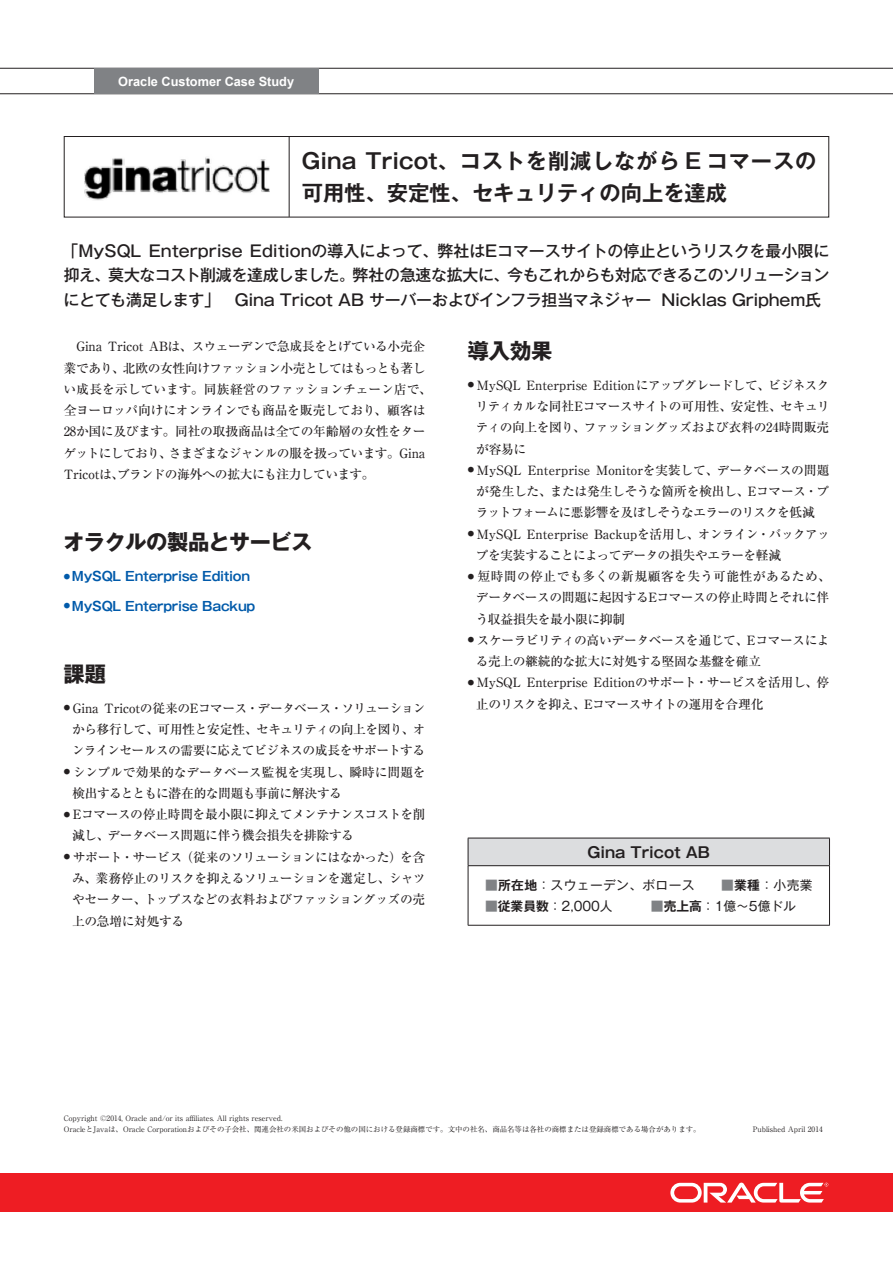
<style>
.page{position:relative;width:893px;height:1263px;background:#fff}
.page>*{position:absolute;margin:0;border:0;box-sizing:border-box;transform-origin:0 0}
.t1{font:700 21.3px/32px "Gothic MB101 Pr 5 De";color:#231f20}
.t2{font:700 21.3px "Gothic MB101 Pr 5";letter-spacing:-.015em;color:#231f20}
.t3{font:500 15.9px "Gothic MB101 Pr 5";letter-spacing:-.015em;color:#231f20}
.t4{font:500 15.9px "Gothic MB101 Pr 5";letter-spacing:-.035em;color:#231f20}
.t5{font:700 14.85px "Gothic MB101 Pr 5 De";color:#231f20}
.t6{font:500 12.75px/21.3px "Ryumin Pr 5";letter-spacing:-.03em;color:#231f20}
.t7{font:500 12.75px "Ryumin Pr 5";letter-spacing:-.05em;color:#231f20}
.t8{font:700 12.75px "Gothic MB101 Pr 5 De";letter-spacing:-.02em;color:#015aaa}
.t9{font:500 12.75px "Ryumin Pr 5";color:#231f20}
.t10{font:500 12.75px "Ryumin Pr 5";letter-spacing:-.005em;color:#231f20}
.t11{font:12.75px "Gothic MB101 Pr 5";color:#231f20}
.t12{font:12.75px "Gothic MB101 Pr 5";letter-spacing:.03em;color:#231f20}
.t13{font:700 12.75px "Arial";color:#fff}
.t14{font:500 12.75px "Ryumin Pr 5";letter-spacing:.01em;color:#231f20}
.t15{font:7.5px/11.7px "Ryumin Pr 5";color:#231f20}
.t16{font:500 6.45px "Ryumin Pr 5";color:#231f20}
.t17{font:700 6.45px "Gothic MB101 Pr 5 De";color:#015aaa}
.s1{font-family:"Gothic MB101 Pr 5 De";font-weight:700;color:#808285}
.s2{font-family:"Gothic MB101 Pr 5 De";font-weight:700}
.s3{color:#808285}
</style>
<div class="page">
<hr style="left:0;top:68px;width:893px;height:1px;background:#231f20">
<hr style="left:0;top:94px;width:893px;height:1px;background:#231f20">
<div style="left:94px;top:68px;width:225px;height:26px;background:#808285"></div>
<div style="left:64px;top:136px;width:765px;height:81px;border:1px solid #231f20"></div>
<hr style="left:289px;top:136px;width:1px;height:81px;background:#231f20">
<img style="left:85px;top:157px;width:185px;height:44px">
<div style="left:468px;top:838px;width:361px;height:28px;background:#dcdddf"></div>
<hr style="left:468px;top:838px;width:362px;height:1px;background:#231f20">
<svg style="left:468px;top:838px;width:1px;height:27px"></svg>
<svg style="left:829px;top:838px;width:1px;height:27px"></svg>
<hr style="left:468px;top:865px;width:362px;height:1px;background:#231f20">
<hr style="left:468px;top:866px;width:1px;height:59px;background:#231f20">
<hr style="left:829px;top:866px;width:1px;height:59px;background:#231f20">
<hr style="left:468px;top:925px;width:362px;height:1px;background:#231f20">
<div style="left:0;top:1174px;width:893px;height:38px;background:#ee1d23"></div>
<svg style="left:670px;top:1182px;width:158px;height:20px"></svg>
<p class="t13" style="left:118px;top:73px;width:177px">Oracle Customer Case Study</p>
<h1 class="t1" style="left:302px;top:143px;width:516px">Gina Tricot、コストを削減しながら E コマースの可用性、安定性、セキュリティの向上を達成</h1>
<p class="t3" style="left:63px;top:237px;width:80px">「MySQL</p>
<p class="t4" style="left:64px;top:262px;width:767px">抑え、莫大なコスト削減を達成しました。弊社の急速な拡大に、今もこれからも対応できるこのソリューション</p>
<p class="t3" style="left:662px;top:286px;width:161px">Nicklas Griphem氏</p>
<p class="t3" style="left:250px;top:237px;width:581px">Editionの導入によって、弊社はEコマースサイトの停止というリスクを最小限に</p>
<p class="t3" style="left:149px;top:237px;width:95px">Enterprise</p>
<p class="t3" style="left:64px;top:286px;width:589px">にとても満足します」　Gina Tricot AB サーバーおよびインフラ担当マネジャー</p>
<p class="t6" style="left:76px;top:335px;width:350px">Gina Tricot ABは、スウェーデンで急成長をとげている小売企</p>
<p class="t7" style="left:64px;top:358px;width:363px">業であり、北欧の女性向けファッション小売としてはもっとも著し</p>
<p class="t9" style="left:64px;top:379px;width:370px">い成長を示しています。同族経営のファッションチェーン店で、</p>
<p class="t6" style="left:64px;top:399px;width:363px">全ヨーロッパ向けにオンラインでも商品を販売しており、顧客は</p>
<p class="t6" style="left:64px;top:420px;width:363px">28か国に及びます。同社の取扱商品は全ての年齢層の女性をター</p>
<p class="t6" style="left:169px;top:441px;width:258px">さまざまなジャンルの服を扱っています。Gina</p>
<h1 class="t2" style="left:468px;top:333px;width:86px">導入効果</h1>
<p class="t6" style="left:768px;top:373px;width:63px">ビジネスク</p>
<p class="t10" style="left:477px;top:375px;width:295px">MySQL Enterprise Editionにアップグレードして、</p>
<p class="t16" style="left:468px;top:380px;width:8px">●</p>
<p class="t6" style="left:476px;top:395px;width:356px;text-align:right">リティカルな同社Eコマースサイトの可用性、安定性、セキュリファッショングッズおよび衣料の24時間販売</p>
<p class="t6" style="left:476px;top:416px;width:112px">ティの向上を図り、が容易に</p>
<p class="t6" style="left:64px;top:441px;width:313px">ゲットにしており、<br>Tricotはブランドの海外への拡大にも注力しています。</p>
<p class="t6" style="left:111px;top:463px;width:14px">、</p>
<p class="t6" style="left:596px;top:458px;width:234px">Monitorを実装して、データベースの問題</p>
<p class="t6" style="left:477px;top:458px;width:46px">MySQL</p>
<p class="t14" style="left:528px;top:460px;width:64px">Enterprise</p>
<p class="t16" style="left:468px;top:465px;width:8px">●</p>
<h1 class="t2" style="left:64px;top:524px;width:250px">オラクルの製品とサービス</h1>
<p class="t8" style="left:72px;top:566px;width:180px">MySQL Enterprise Edition</p>
<p class="t17" style="left:64px;top:571px;width:8px">●</p>
<p class="t8" style="left:72px;top:595px;width:185px">MySQL Enterprise Backup</p>
<p class="t17" style="left:64px;top:601px;width:8px">●</p>
<h1 class="t2" style="left:64px;top:656px;width:44px">課題</h1>
<p class="t6" style="left:73px;top:696px;width:354px">Gina Tricotの従来のEコマース・データベース・ソリューション</p>
<p class="t16" style="left:64px;top:703px;width:8px">●</p>
<p class="t6" style="left:72px;top:718px;width:355px;text-align:justify">から移行して、可用性と安定性、セキュリティの向上を図り、オンラインセールスの需要に応えてビジネスの成長をサポートするシンプルで効果的なデータベース監視を実現し、瞬時に問題を</p>
<p class="t16" style="left:64px;top:767px;width:8px">●</p>
<p class="t6" style="left:72px;top:782px;width:355px">検出するとともに潜在的な問題も事前に解決する<br>Eコマースの停止時間を最小限に抑えてメンテナンスコストを削</p>
<p class="t16" style="left:64px;top:809px;width:8px">●</p>
<p class="t6" style="left:72px;top:824px;width:39px">減し、</p>
<p class="t6" style="left:107px;top:824px;width:248px">データベース問題に伴う機会損失を排除する</p>
<p class="t6" style="left:73px;top:845px;width:111px">サポート・サービス</p>
<p class="t16" style="left:64px;top:852px;width:8px">●</p>
<p class="t6" style="left:180px;top:845px;width:223px">（従来のソリューションにはなかった）</p>
<p class="t6" style="left:400px;top:845px;width:27px">を含</p>
<p class="t6" style="left:144px;top:867px;width:283px;text-indent:-72px">み、業務停止のリスクを抑えるソリューションを選定し、<br>トップスなどの衣料およびファッショングッズの売</p>
<p class="t6" style="left:389px;top:867px;width:38px">シャツ</p>
<p class="t6" style="left:72px;top:888px;width:114px">やセーター、<br>上の急増に対処する</p>
<p class="t6" style="left:550px;top:480px;width:281px">または発生しそうな箇所を検出し、Eコマース・プ</p>
<p class="t6" style="left:476px;top:480px;width:77px">が発生した、</p>
<p class="t7" style="left:476px;top:502px;width:341px">ラットフォームに悪影響を及ぼしそうなエラーのリスクを低減</p>
<p class="t7" style="left:594px;top:524px;width:237px">Backupを活用し、オンライン・バックアッ</p>
<p class="t6" style="left:477px;top:522px;width:46px">MySQL</p>
<p class="t9" style="left:527px;top:524px;width:63px">Enterprise</p>
<p class="t16" style="left:468px;top:529px;width:8px">●</p>
<p class="t6" style="left:476px;top:543px;width:356px">プを実装することによってデータの損失やエラーを軽減<br>短時間の停止でも多くの新規顧客を失う可能性があるため、</p>
<p class="t16" style="left:468px;top:571px;width:8px">●</p>
<p class="t6" style="left:476px;top:586px;width:355px">データベースの問題に起因するEコマースの停止時間とそれに伴う収益損失を最小限に抑制<br>スケーラビリティの高いデータベースを通じて、Eコマースによ</p>
<p class="t16" style="left:468px;top:635px;width:8px">●</p>
<p class="t6" style="left:476px;top:650px;width:355px">る売上の継続的な拡大に対処する堅固な基盤を確立<br>MySQL Enterprise Editionのサポート・サービスを活用し、停</p>
<p class="t16" style="left:468px;top:677px;width:8px">●</p>
<p class="t6" style="left:476px;top:692px;width:289px">止のリスクを抑え、Eコマースサイトの運用を合理化</p>
<p class="t5" style="left:587px;top:839px;width:124px">Gina Tricot AB</p>
<p class="t12" style="left:485px;top:874px;width:329px"><span class="s1">■</span><span class="s2">所在地</span>：スウェーデン、ボロース　　<span class="s1">■</span><span class="s2">業種</span>：小売業</p>
<p class="t11" style="left:485px;top:895px;width:312px"><span class="s3">■</span><span class="s2">従業員数</span>：2,000人　　　<span class="s1">■</span><span class="s2">売上高</span>：1億～5億ドル</p>
<p class="t15" style="left:64px;top:1111px;width:760px">Copyright ©2014, Oracle and/or its affiliates. All rights reserved.<br>OracleとJavaは、Oracle Corporationおよびその子会社、関連会社の米国およびその他の国における登録商標です。文中の社名、商品名等は各社の商標または登録商標である場合があります。　　　　　　　Published April 2014</p>
</div>
